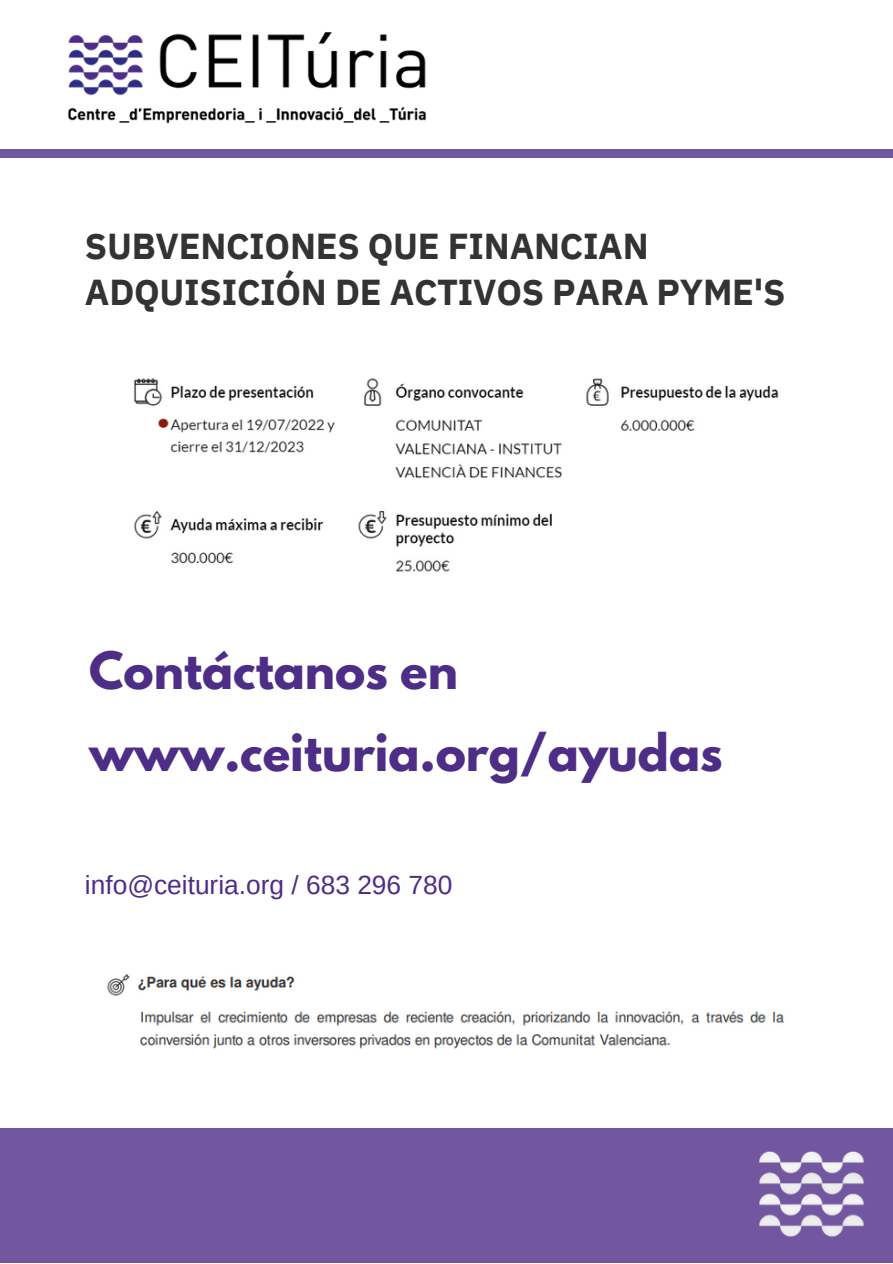
<style>
.page{position:relative;width:893px;height:1264px;background:#fff}
.page>*{position:absolute;margin:0;border:0;box-sizing:border-box;transform-origin:0 0}
.t1{font:700 45.6px "League Spartan";color:#4e2d87}
.t2{font:700 36px/46px "IBM Plex Sans";letter-spacing:-.005em;color:#333}
.t3{font:26.25px "Arimo";color:#4e2d87}
</style>
<div class="page">
<img style="left:67px;top:32px;width:360px;height:92px">
<div style="left:0;top:1128px;width:892px;height:134px;background:#7257a0"></div>
<img style="left:759px;top:1151px;width:105px;height:86px">
<div style="left:0;top:149px;width:892px;height:9px;background:#71579f"></div>
<img style="left:134px;top:378px;width:645px;height:194px">
<img style="left:107px;top:974px;width:677px;height:75px">
<p class="t2" style="left:85px;top:222px;width:702px">SUBVENCIONES QUE FINANCIAN<br>ADQUISICIÓN DE ACTIVOS PARA PYME'S</p>
<p class="t1" style="left:89px;top:648px;width:370px">Contáctanos en</p>
<p class="t1" style="left:89px;top:730px;width:635px">www.ceituria.org/ayudas</p>
<p class="t3" style="left:85px;top:869px;width:369px">info@ceituria.org / 683 296 780</p>
</div>
